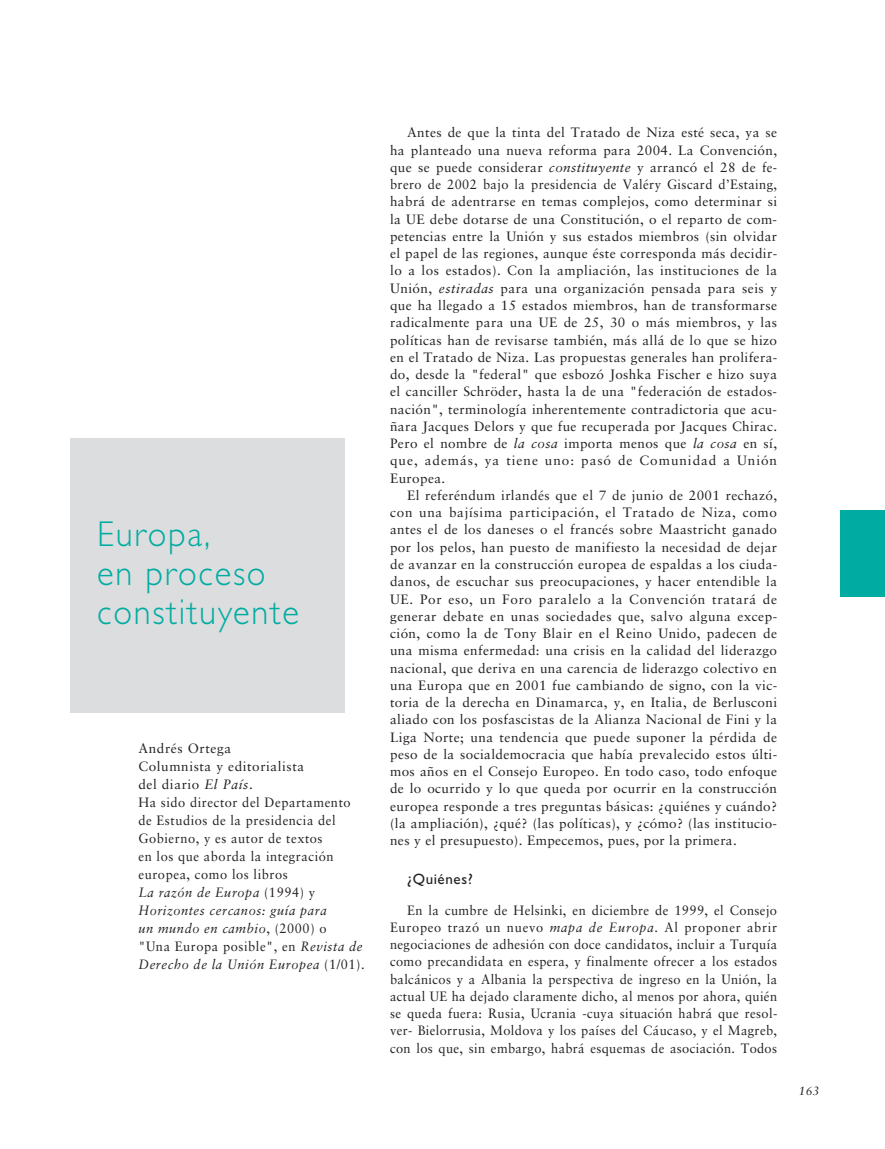
<style>
.page{position:relative;width:885px;height:1149px;background:#fff}
.page>*{position:absolute;margin:0;border:0;box-sizing:border-box;transform-origin:0 0}
.t1{font:300 36px/39px "Gill Sans";letter-spacing:.05em;color:#00aca2;scale:.96 1}
.t2{font:15px "Gill Sans";letter-spacing:.04em;color:#231f20}
.t3{font:13.5px/17.2px "Sabon LT";letter-spacing:.045em;color:#231f20;text-align:justify}
.t4{font:13.5px/17.2px "Sabon LT";letter-spacing:.045em;color:#231f20;text-align:justify;scale:.95 1}
.t5{font:italic 12px "Sabon LT";color:#231f20}
.s1{font-style:italic}
</style>
<div class="page">
<div style="left:70px;top:437px;width:274px;height:275px;background:#dcdddf"></div>
<div style="left:840px;top:510px;width:44px;height:86px;background:#00aca2"></div>
<h1 class="t1" style="left:97px;top:518px;width:211px">Europa,<br>en proceso constituyente</h1>
<p class="t3" style="left:138px;top:740px;width:228px;line-height:18px;text-align:left">Andrés Ortega<br>Columnista y editorialista<br>del diario <span class="s1">El País</span>.<br>Ha sido director del Departamento de Estudios de la presidencia del<br>Gobierno, y es autor de textos<br>en los que aborda la integración europea, como los libros<br><span class="s1">La razón de Europa</span> (1994) y<br><span class="s1">Horizontes cercanos: guía para<br>un mundo en cambio</span>, (2000) o<br>"Una Europa posible", en <span class="s1">Revista de<br>Derecho de la Unión Europea</span> (1/01).</p>
<p class="t3" style="left:390px;top:125px;width:388px;text-indent:17px">Antes de que la tinta del Tratado de Niza esté seca, ya se ha planteado una nueva reforma para 2004. La Convención, que se puede considerar <span class="s1">constituyente</span> y arrancó el 28 de fe&shy;brero de 2002 bajo la presidencia de Valéry Giscard d’Estaing, habrá de adentrarse en temas complejos, como determinar si la UE debe dotarse de una Constitución, o el reparto de com&shy;petencias entre la Unión y sus estados miembros (sin olvidar el papel de las regiones, aunque éste corresponda más decidir&shy;lo a los estados). Con la ampliación, las instituciones de la Unión, <span class="s1">estiradas</span> para una organización pensada para seis y que ha llegado a 15 estados miembros, han de transformarse radicalmente para una UE de 25, 30 o más miembros, y las políticas han de revisarse también, más allá de lo que se hizo en el Tratado de Niza. Las propuestas generales han prolifera&shy;do, desde la "federal" que esbozó Joshka Fischer e hizo suya el canciller Schröder, hasta la de una "federación de estados&shy;nación", terminología inherentemente contradictoria que acu&shy;ñara Jacques Delors y que fue recuperada por Jacques Chirac.<br>Pero el nombre de <span class="s1">la cosa</span> importa menos que <span class="s1">la cosa</span> en sí, que, además, ya tiene uno: pasó de Comunidad a Unión Europea.</p>
<p class="t3" style="left:390px;top:488px;width:388px;text-indent:17px">El referéndum irlandés que el 7 de junio de 2001 rechazó, con una bajísima participación, el Tratado de Niza, como antes el de los daneses o el francés sobre Maastricht ganado por los pelos, han puesto de manifiesto la necesidad de dejar de avanzar en la construcción europea de espaldas a los ciuda&shy;danos, de escuchar sus preocupaciones, y hacer entendible la UE. Por eso, un Foro paralelo a la Convención tratará de generar debate en unas sociedades que, salvo alguna excep&shy;ción, como la de Tony Blair en el Reino Unido, padecen de una misma enfermedad: una crisis en la calidad del liderazgo nacional, que deriva en una carencia de liderazgo colectivo en una Europa que en 2001 fue cambiando de signo, con la vic&shy;toria de la derecha en Dinamarca, y, en Italia, de Berlusconi aliado con los posfascistas de la Alianza Nacional de Fini y la Liga Norte; una tendencia que puede suponer la pérdida de peso de la socialdemocracia que había prevalecido estos últi&shy;mos años en el Consejo Europeo. En todo caso, todo enfoque de lo ocurrido y lo que queda por ocurrir en la construcción europea responde a tres preguntas básicas: ¿quiénes y cuándo? (la ampliación), ¿qué? (las políticas), y ¿cómo? (las institucio&shy;nes y el presupuesto). Empecemos, pues, por la primera.</p>
<p class="t2" style="left:407px;top:873px;width:67px">¿Quiénes?</p>
<p class="t4" style="left:390px;top:902px;width:409px;text-indent:17px">En la cumbre de Helsinki, en diciembre de 1999, el Consejo Europeo trazó un nuevo <span class="s1">mapa de Europa</span>. Al proponer abrir negociaciones de adhesión con doce candidatos, incluir a Turquía como precandidata en espera, y finalmente ofrecer a los estados balcánicos y a Albania la perspectiva de ingreso en la Unión, la actual UE ha dejado claramente dicho, al menos por ahora, quién se queda fuera: Rusia, Ucrania -cuya situación habrá que resol&shy;ver- Bielorrusia, Moldova y los países del Cáucaso, y el Magreb, con los que, sin embargo, habrá esquemas de asociación. Todos</p>
<p class="t5" style="left:798px;top:1085px;width:22px">163</p>
</div>
